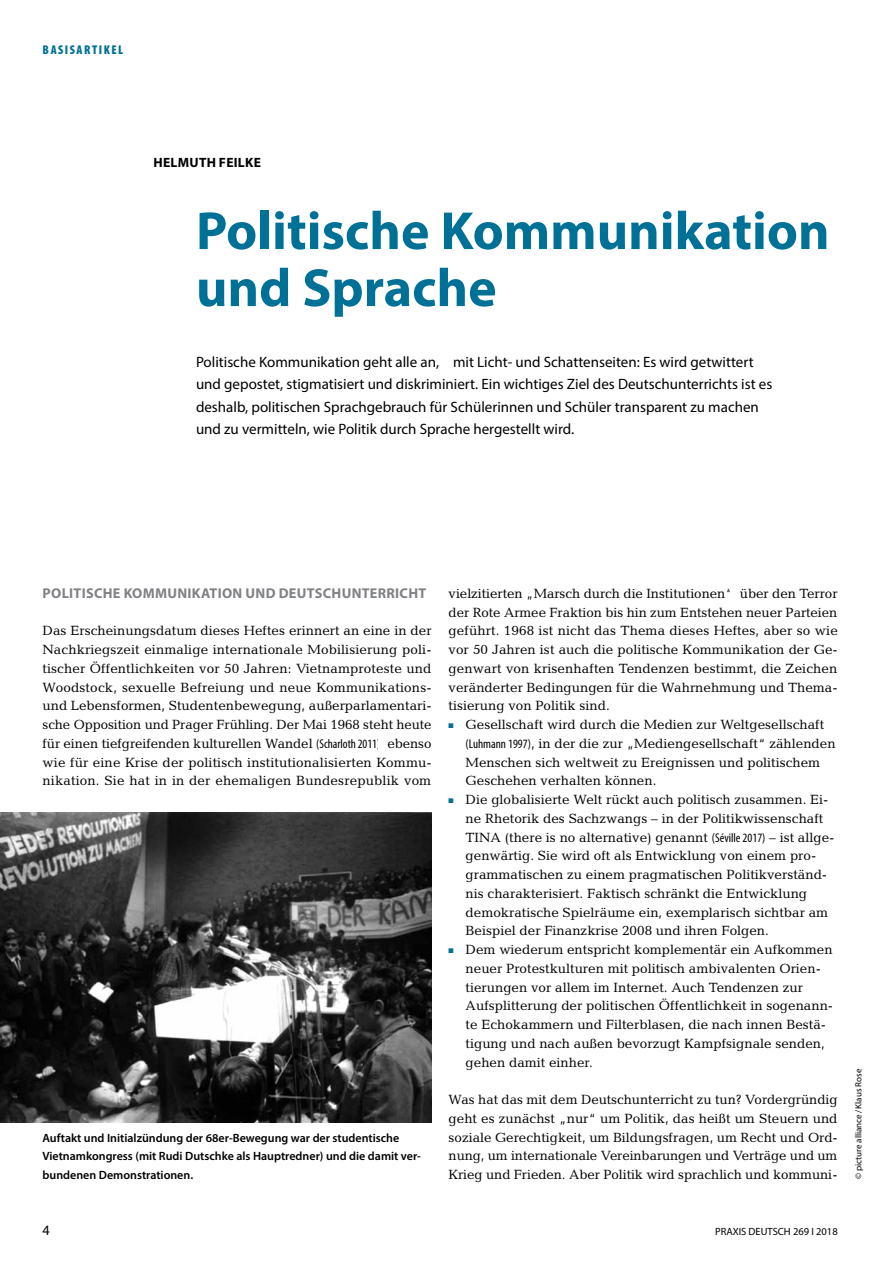
<style>
.page{position:relative;width:893px;height:1263px;background:#fff}
.page>*{position:absolute;margin:0;border:0;box-sizing:border-box;transform-origin:0 0}
.t1{font:700 54px/57px "Myriad Pro";color:#007196}
.t2{font:15px/22.5px "Myriad Pro";color:#000}
.t3{font:700 14.25px "Myriad Pro";letter-spacing:.02em;color:#808285}
.t4{font:14.25px "Myriad Pro";color:#000}
.t5{font:13.5px/18.8px "Candida Std";color:#000;text-align:justify}
.t6{font:700 13.5px "Myriad Pro";letter-spacing:.02em;color:#000}
.t7{font:900 condensed 12.75px "Myriad Pro";letter-spacing:.12em;color:#007196}
.t8{font:600 12px/18.8px "Myriad Pro";color:#000}
.t9{font:10.5px "Myriad Pro";color:#000}
.t10{font:9px "Myriad Pro";color:#000}
.t11{font:6.75px "Zapf Dingbats Std";color:#007196}
.s1{font-family:"Myriad Pro";font-stretch:condensed;font-size:12.75px}
.s2{color:#007196}
</style>
<div class="page">
<img style="left:0;top:812px;width:432px;height:310px">
<p class="t7" style="left:43px;top:43px;width:82px">BASISARTIKEL</p>
<p class="t6" style="left:154px;top:153px;width:109px">HELMUTH FEILKE</p>
<h1 class="t1" style="left:196px;top:201px;width:635px">Politische Kommunikation und Sprache</h1>
<p class="t2" style="left:196px;top:350px;width:578px">Politische Kommunikation geht alle an, mit Licht- und Schattenseiten: Es wird getwittert und gepostet, stigmatisiert und diskriminiert. Ein wichtiges Ziel des Deutschunterrichts ist es deshalb, politischen Sprachgebrauch für Schülerinnen und Schüler transparent zu machen und zu vermitteln, wie Politik durch Sprache hergestellt wird.</p>
<p class="t3" style="left:43px;top:584px;width:385px">POLITISCHE KOMMUNIKATION UND DEUTSCHUNTERRICHT</p>
<p class="t5" style="left:43px;top:621px;width:391px">Das Erscheinungsdatum dieses Heftes erinnert an eine in der Nachkriegszeit einmalige internationale Mobilisierung poli&shy;tischer Öffentlichkeiten vor 50 Jahren: Vietnamproteste und Woodstock, sexuelle Befreiung und neue Kommunikations&shy;und Lebensformen, Studentenbewegung, außerparlamentari&shy;sche Opposition und Prager Frühling. Der Mai 1968 steht heute für einen tiefgreifenden kulturellen Wandel <span class="s1">(Scharloth 2011)</span> ebenso wie für eine Krise der politisch institutionalisierten Kommu&shy;nikation. Sie hat in in der ehemaligen Bundesrepublik vom</p>
<p class="t8" style="left:43px;top:1128px;width:380px">Auftakt und Initialzündung der 68er-Bewegung war der studentische<br>Vietnamkongress (mit Rudi Dutschke als Hauptredner) und die damit ver&shy;bundenen Demonstrationen.</p>
<p class="t5" style="left:449px;top:584px;width:391px">vielzitierten „Marsch durch die Institutionen“ über den Terror der Rote Armee Fraktion bis hin zum Entstehen neuer Parteien geführt. 1968 ist nicht das Thema dieses Heftes, aber so wie vor 50 Jahren ist auch die politische Kommunikation der Ge&shy;genwart von krisenhaften Tendenzen bestimmt, die Zeichen veränderter Bedingungen für die Wahrnehmung und Thema&shy;tisierung von Politik sind.</p>
<p class="t11" style="left:454px;top:722px;width:3px">■</p>
<p class="t5" style="left:466px;top:715px;width:371px;text-align:left;text-indent:-17px"><span class="s2">■</span> Gesellschaft wird durch die Medien zur Weltgesellschaft <span class="s1">(Luhmann 1997)</span>, in der die zur „Mediengesellschaft“ zählenden Menschen sich weltweit zu Ereignissen und politischem Geschehen verhalten können.</p>
<p class="t11" style="left:454px;top:797px;width:3px">■</p>
<p class="t5" style="left:466px;top:790px;width:370px;text-align:left;text-indent:-17px"><span class="s2">■</span> Die globalisierte Welt rückt auch politisch zusammen. Ei&shy;ne Rhetorik des Sachzwangs – in der Politikwissenschaft TINA (there is no alternative) genannt <span class="s1">(Séville 2017)</span> – ist allge&shy;genwärtig. Sie wird oft als Entwicklung von einem pro&shy;grammatischen zu einem pragmatischen Politikverständ&shy;nis charakterisiert. Faktisch schränkt die Entwicklung demokratische Spielräume ein, exemplarisch sichtbar am Beispiel der Finanzkrise 2008 und ihren Folgen.</p>
<p class="t11" style="left:454px;top:947px;width:3px">■</p>
<p class="t5" style="left:466px;top:940px;width:369px;text-align:left;text-indent:-17px"><span class="s2">■</span> Dem wiederum entspricht komplementär ein Aufkommen neuer Protestkulturen mit politisch ambivalenten Orien&shy;tierungen vor allem im Internet. Auch Tendenzen zur Aufsplitterung der politischen Öffentlichkeit in sogenann&shy;te Echokammern und Filterblasen, die nach innen Bestä&shy;tigung und nach außen bevorzugt Kampfsignale senden, gehen damit einher.</p>
<p class="t5" style="left:449px;top:1090px;width:391px">Was hat das mit dem Deutschunterricht zu tun? Vordergründig geht es zunächst „nur“ um Politik, das heißt um Steuern und soziale Gerechtigkeit, um Bildungsfragen, um Recht und Ord&shy;nung, um internationale Vereinbarungen und Verträge und um Krieg und Frieden. Aber Politik wird sprachlich und kommuni-</p>
<p class="t10" style="left:853px;top:1179px;width:112px;rotate:-90deg">© picture alliance/Klaus Rose</p>
<p class="t4" style="left:43px;top:1222px;width:9px">4</p>
<p class="t9" style="left:715px;top:1225px;width:124px">PRAXIS DEUTSCH 269 I 2018</p>
</div>
